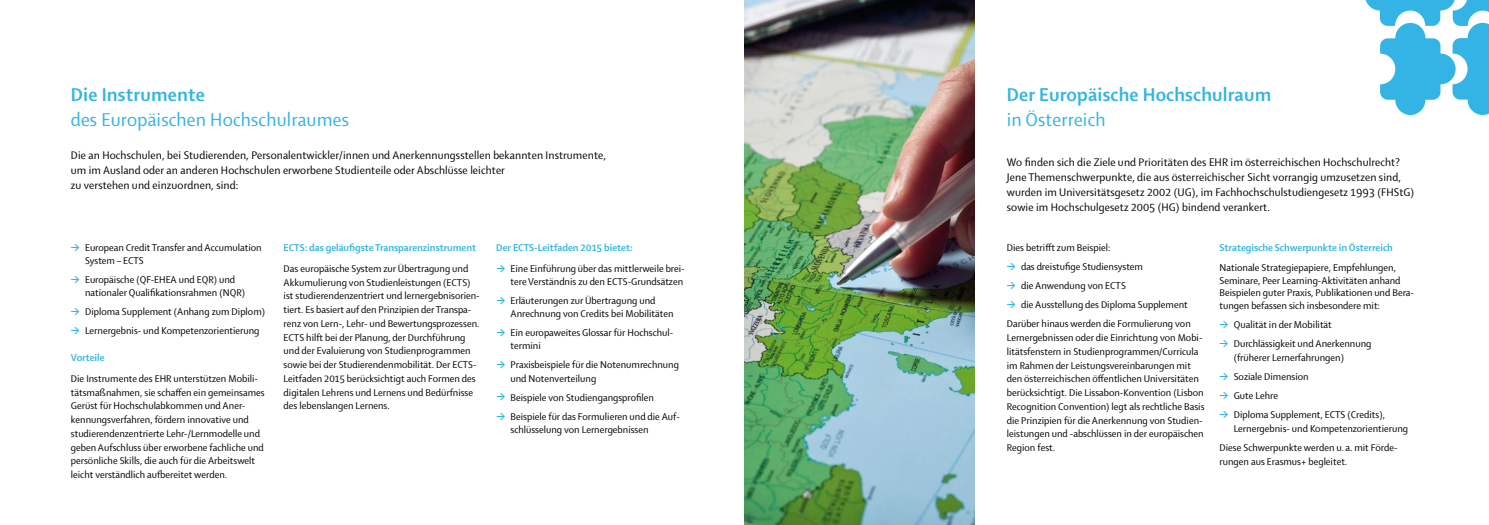
<style>
.page{position:relative;width:1489px;height:525px;background:#fff}
.page>*{position:absolute;margin:0;border:0;box-sizing:border-box;transform-origin:0 0}
.t1{font:20px "Shaker 2";letter-spacing:.01em;color:#34b4e4}
.t2{font:700 20px "Shaker 2";letter-spacing:.01em;color:#34b4e4}
.t3{font:11.88px/15px "Shaker 2";letter-spacing:.01em;color:#000}
.t4{font:10.62px/13.8px "Shaker 2";color:#000}
.t5{font:700 10.62px "Shaker 2";color:#34b4e4}
.s1{font-family:"DIN";font-weight:700;font-size:8.75px;color:#34b4e4}
.s2{font-weight:700;color:#34b4e4}
</style>
<div class="page">
<img style="left:744px;top:0;width:230px;height:524px">
<svg style="left:1365px;top:0;width:123px;height:115px"></svg>
<h1 class="t2" style="left:71px;top:81px;width:135px">Die Instrumente</h1>
<h1 class="t1" style="left:71px;top:106px;width:279px">des Europäischen Hochschulraumes</h1>
<p class="t3" style="left:71px;top:147px;width:536px">Die an Hochschulen, bei Studierenden, Personalentwickler/innen und Anerkennungsstellen bekannten Instrumente, um im Ausland oder an anderen Hochschulen erworbene Studienteile oder Abschlüsse leichter<br>zu verstehen und einzuordnen, sind:</p>
<p class="t4" style="left:85px;top:240px;width:178px;line-height:13.1px;text-indent:-14px"><span class="s1">&gt;</span> European Credit Transfer and Accumulation<br>System – ECTS</p>
<p class="t4" style="left:85px;top:272px;width:161px;line-height:13.1px;text-indent:-14px"><span class="s1">&gt;</span> Europäische (QF-EHEA und EQR) und nationaler Qualifikationsrahmen (NQR)</p>
<p class="t4" style="left:71px;top:302px;width:196px;line-height:19.1px"><span class="s1">&gt;</span> Diploma Supplement (Anhang zum Diplom) <span class="s1">&gt;</span> Lernergebnis- und Kompetenzorientierung</p>
<p class="t5" style="left:71px;top:350px;width:35px">Vorteile</p>
<p class="t4" style="left:71px;top:371px;width:195px">Die Instrumente des EHR unterstützen Mobili&shy;tätsmaßnahmen, sie schaffen ein gemeinsames Gerüst für Hochschulabkommen und Aner&shy;kennungsverfahren, fördern innovative und studierendenzentrierte Lehr-/Lernmodelle und geben Aufschluss über erworbene fachliche und persönliche Skills, die auch für die Arbeitswelt leicht verständlich aufbereitet werden.</p>
<p class="t5" style="left:283px;top:240px;width:194px">ECTS: das geläufigste Transparenzinstrument</p>
<p class="t4" style="left:283px;top:261px;width:198px">Das europäische System zur Übertragung und Akkumulierung von Studienleistungen (ECTS) ist studierendenzentriert und lernergebnisorien&shy;tiert. Es basiert auf den Prinzipien der Transpa&shy;renz von Lern-, Lehr- und Bewertungsprozessen.<br>ECTS hilft bei der Planung, der Durchführung und der Evaluierung von Studienprogrammen sowie bei der Studierendenmobilität. Der ECTS-Leitfaden 2015 berücksichtigt auch Formen des digitalen Lehrens und Lernens und Bedürfnisse des lebenslangen Lernens.</p>
<p class="t4" style="left:496px;top:236px;width:190px;line-height:20.9px"><span class="s2">Der ECTS-Leitfaden 2015 bietet:<br></span><span class="s1">&gt;</span> Eine Einführung über das mittlerweile brei-</p>
<p class="t4" style="left:496px;top:271px;width:188px;line-height:19.1px;text-indent:14px">tere Verständnis zu den ECTS-Grundsätzen <span class="s1">&gt;</span> Erläuterungen zur Übertragung und</p>
<p class="t4" style="left:496px;top:303px;width:179px;line-height:19.1px;text-align:right">Anrechnung von Credits bei Mobilitäten<br><span class="s1">&gt;</span> Ein europaweites Glossar für Hochschul-</p>
<p class="t4" style="left:496px;top:336px;width:184px;line-height:19.1px;text-indent:14px">termini<br><span class="s1">&gt;</span> Praxisbeispiele für die Notenumrechnung</p>
<p class="t4" style="left:496px;top:368px;width:185px;line-height:19.1px;text-indent:14px">und Notenverteilung<br><span class="s1">&gt;</span> Beispiele von Studiengangsprofilen<br><span class="s1">&gt;</span> Beispiele für das Formulieren und die Auf-</p>
<p class="t4" style="left:510px;top:422px;width:140px">schlüsselung von Lernergebnissen</p>
<h1 class="t2" style="left:1006px;top:81px;width:266px">Der Europäische Hochschulraum</h1>
<h1 class="t1" style="left:1006px;top:106px;width:100px">in Österreich</h1>
<p class="t3" style="left:1006px;top:154px;width:409px">Wo finden sich die Ziele und Prioritäten des EHR im österreichischen Hochschulrecht?<br>Jene Themenschwerpunkte, die aus österreichischer Sicht vorrangig umzusetzen sind, wurden im Universitätsgesetz 2002 (UG), im Fachhochschulstudiengesetz 1993 (FHStG) sowie im Hochschulgesetz 2005 (HG) bindend verankert.</p>
<p class="t4" style="left:1006px;top:237px;width:185px;line-height:19.1px">Dies betrifft zum Beispiel:<br><span class="s1">&gt;</span> das dreistufige Studiensystem<br><span class="s1">&gt;</span> die Anwendung von ECTS<br><span class="s1">&gt;</span> die Ausstellung des Diploma Supplement Darüber hinaus werden die Formulierung von</p>
<p class="t4" style="left:1006px;top:330px;width:199px">Lernergebnissen oder die Einrichtung von Mobi&shy;litätsfenstern in Studienprogrammen/Curricula im Rahmen der Leistungsvereinbarungen mit den österreichischen öffentlichen Universitäten berücksichtigt. Die Lissabon-Konvention (Lisbon Recognition Convention) legt als rechtliche Basis die Prinzipien für die Anerkennung von Studien&shy;leistungen und -abschlüssen in der europäischen Region fest.</p>
<p class="t5" style="left:1219px;top:240px;width:175px">Strategische Schwerpunkte in Österreich</p>
<p class="t4" style="left:1219px;top:260px;width:196px;line-height:12.8px">Nationale Strategiepapiere, Empfehlungen, Seminare, Peer Learning-Aktivitäten anhand Beispielen guter Praxis, Publikationen und Bera&shy;tungen befassen sich insbesondere mit:</p>
<p class="t4" style="left:1219px;top:314px;width:153px;line-height:19.1px"><span class="s1">&gt;</span> Qualität in der Mobilität<br><span class="s1">&gt;</span> Durchlässigkeit und Anerkennung</p>
<p class="t4" style="left:1219px;top:347px;width:167px;line-height:19.1px;text-indent:14px">(früherer Lernerfahrungen)<br><span class="s1">&gt;</span> Soziale Dimension<br><span class="s1">&gt;</span> Gute Lehre<br><span class="s1">&gt;</span> Diploma Supplement, ECTS (Credits),</p>
<p class="t4" style="left:1219px;top:418px;width:190px;line-height:19px;text-indent:14px">Lernergebnis- und Kompetenzorientierung<br>Diese Schwerpunkte werden u. a. mit Förde-</p>
<p class="t4" style="left:1219px;top:454px;width:129px">rungen aus Erasmus+ begleitet.</p>
</div>
